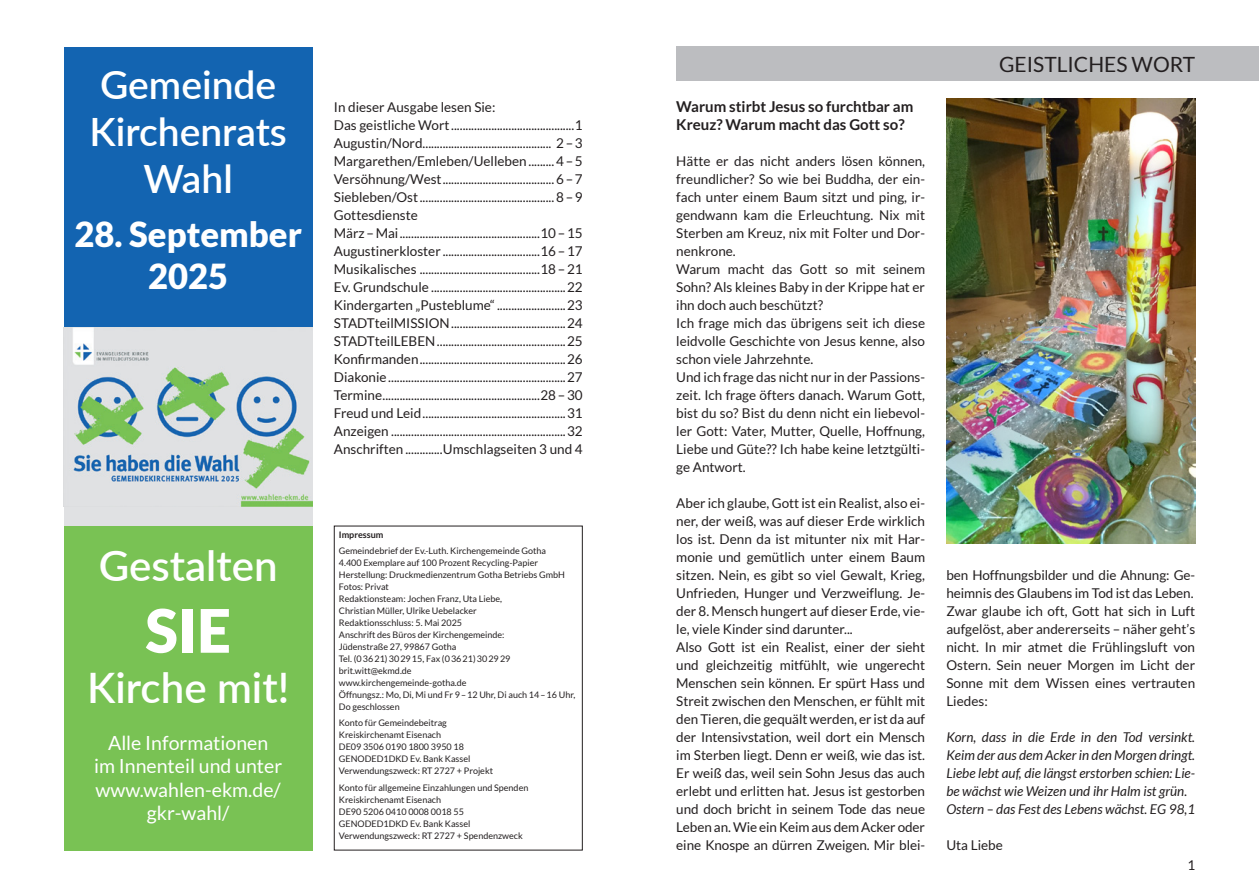
<style>
.page{position:relative;width:1259px;height:893px;background:#fff}
.page>*{position:absolute;margin:0;border:0;box-sizing:border-box;transform-origin:0 0}
.Text_9_12{font:900 60px "Lato";color:#fff}
.Text_9_12-2{font:600 42px "Lato";color:#fff}
.Text_9_12-3{font:600 39px/46.8px "Lato";color:#fff;text-align:center}
.Text_9_12-4{font:900 34.5px/41.4px "Lato";color:#fff;text-align:center}
.t1{font:21px "Lato";color:#231f20}
.Text_9_12-5{font:19.5px/23.4px "Lato";color:#fff;text-align:center}
.ZW-Ü_10_12{font:700 15px/18px "Lato";color:#231f20}
.Text_9_12-6{font:13.5px/18px "Lato";color:#231f20;text-align:justify}
.Text_9_12-7{font:italic 13.5px/18px "Lato";color:#231f20;text-align:justify}
.Text_Auflistung{font:9px/12px "Lato";color:#231f20}
.Text_Auflistung-2{font:700 9px "Lato";color:#231f20}
</style>
<div class="page">
<div style="left:676px;top:47px;width:583px;height:34px;background:#bcbdc0"></div>
<div style="left:64px;top:328px;width:249px;height:198px;background:#e0e1e3"></div>
<div style="left:334px;top:526px;width:249px;height:324px;border:1px solid #231f20"></div>
<div style="left:64px;top:47px;width:249px;height:281px;background:#1364b1"></div>
<div style="left:64px;top:526px;width:249px;height:324px;background:#79c254"></div>
<img style="left:73px;top:328px;width:240px;height:179px">
<img style="left:946px;top:99px;width:249px;height:445px">
<p class="Text_9_12-3" style="left:100px;top:60px;width:178px">Gemeinde</p>
<p class="Text_9_12-3" style="left:89px;top:107px;width:199px">Kirchenrats<br>Wahl</p>
<p class="Text_9_12-4" style="left:74px;top:213px;width:229px">28. September<br>2025</p>
<p class="Text_9_12-2" style="left:99px;top:535px;width:180px">Gestalten</p>
<p class="Text_9_12" style="left:145px;top:596px;width:87px">SIE</p>
<p class="Text_9_12-2" style="left:87px;top:657px;width:204px">Kirche mit!</p>
<p class="Text_9_12-5" style="left:94px;top:731px;width:190px">Alle Informationen<br>im Innenteil und unter www.wahlen-ekm.de/ gkr-wahl/</p>
<p class="Text_9_12-6" style="left:334px;top:98px;width:163px">In dieser Ausgabe lesen Sie:</p>
<p class="Text_9_12-6" style="left:334px;top:116px;width:250px">Das geistliche Wort...........................................1</p>
<p class="Text_9_12-6" style="left:334px;top:134px;width:250px">Augustin/Nord............................................. 2–3</p>
<p class="Text_9_12-6" style="left:334px;top:152px;width:250px">Margarethen/Emleben/Uelleben.........4–5</p>
<p class="Text_9_12-6" style="left:334px;top:170px;width:250px">Versöhnung/West.......................................6–7</p>
<p class="Text_9_12-6" style="left:334px;top:188px;width:250px">Siebleben/Ost...............................................8–9</p>
<p class="Text_9_12-6" style="left:334px;top:206px;width:85px">Gottesdienste</p>
<p class="Text_9_12-6" style="left:334px;top:224px;width:250px">März–Mai.................................................10–15</p>
<p class="Text_9_12-6" style="left:334px;top:242px;width:250px">Augustinerkloster ..................................16–17</p>
<p class="Text_9_12-6" style="left:334px;top:260px;width:250px">Musikalisches ..........................................18–21</p>
<p class="Text_9_12-6" style="left:334px;top:278px;width:250px">Ev. Grundschule ...............................................22</p>
<p class="Text_9_12-6" style="left:334px;top:296px;width:250px">Kindergarten „Pusteblume“........................23</p>
<p class="Text_9_12-6" style="left:334px;top:314px;width:250px">STADTteilMISSION........................................24</p>
<p class="Text_9_12-6" style="left:334px;top:332px;width:250px">STADTteilLEBEN.............................................25</p>
<p class="Text_9_12-6" style="left:334px;top:350px;width:250px">Konfirmanden...................................................26</p>
<p class="Text_9_12-6" style="left:334px;top:368px;width:250px">Diakonie..............................................................27</p>
<p class="Text_9_12-6" style="left:334px;top:386px;width:250px">Termine.......................................................28–30</p>
<p class="Text_9_12-6" style="left:334px;top:404px;width:250px">Freud und Leid..................................................31</p>
<p class="Text_9_12-6" style="left:334px;top:422px;width:250px">Anzeigen .............................................................32</p>
<p class="Text_9_12-6" style="left:334px;top:440px;width:250px">Anschriften .............Umschlagseiten 3 und 4</p>
<p class="Text_Auflistung-2" style="left:339px;top:529px;width:46px">Impressum</p>
<p class="Text_Auflistung" style="left:339px;top:545px;width:209px">Gemeindebrief der Ev.-Luth. Kirchengemeinde Gotha</p>
<p class="Text_Auflistung" style="left:339px;top:557px;width:201px">4.400 Exemplare auf 100 Prozent Recycling-Papier</p>
<p class="Text_Auflistung" style="left:339px;top:569px;width:228px">Herstellung: Druckmedienzentrum Gotha Betriebs GmbH</p>
<p class="Text_Auflistung" style="left:339px;top:581px;width:52px">Fotos: Privat</p>
<p class="Text_Auflistung" style="left:339px;top:593px;width:165px">Redaktionsteam: Jochen Franz, Uta Liebe,<br>Christian Müller, Ulrike Uebelacker<br>Redaktionsschluss: 5. Mai 2025</p>
<p class="Text_Auflistung" style="left:339px;top:629px;width:167px">Anschrift des Büros der Kirchengemeinde:</p>
<p class="Text_Auflistung" style="left:339px;top:641px;width:119px">Jüdenstraße 27, 99867 Gotha</p>
<p class="Text_Auflistung" style="left:339px;top:653px;width:173px">Tel. (03621)302915, Fax (03621)302929</p>
<p class="Text_Auflistung" style="left:339px;top:665px;width:74px">brit.witt@ekmd.de</p>
<p class="Text_Auflistung" style="left:339px;top:677px;width:129px">www.kirchengemeinde-gotha.de</p>
<p class="Text_Auflistung" style="left:339px;top:689px;width:238px">Öffnungsz.: Mo, Di, Mi und Fr 9–12 Uhr, Di auch 14–16 Uhr,<br>Do geschlossen</p>
<p class="Text_Auflistung" style="left:339px;top:717px;width:109px">Konto für Gemeindebeitrag</p>
<p class="Text_Auflistung" style="left:339px;top:729px;width:104px">Kreiskirchenamt Eisenach</p>
<p class="Text_Auflistung" style="left:339px;top:741px;width:127px">DE09 3506 0190 1800 3950 18</p>
<p class="Text_Auflistung" style="left:339px;top:753px;width:133px">GENODED1DKD Ev. Bank Kassel</p>
<p class="Text_Auflistung" style="left:339px;top:765px;width:156px">Verwendungszweck: RT 2727 + Projekt</p>
<p class="Text_Auflistung" style="left:339px;top:781px;width:191px">Konto für allgemeine Einzahlungen und Spenden</p>
<p class="Text_Auflistung" style="left:339px;top:793px;width:104px">Kreiskirchenamt Eisenach</p>
<p class="Text_Auflistung" style="left:339px;top:805px;width:127px">DE90 5206 0410 0008 0018 55</p>
<p class="Text_Auflistung" style="left:339px;top:817px;width:133px">GENODED1DKD Ev. Bank Kassel</p>
<p class="Text_Auflistung" style="left:339px;top:829px;width:185px">Verwendungszweck: RT 2727 + Spendenzweck</p>
<p class="ZW-Ü_10_12" style="left:676px;top:97px;width:239px">Warum stirbt Jesus so furchtbar am<br>Kreuz? Warum macht das Gott so?</p>
<p class="Text_9_12-6" style="left:676px;top:152px;width:250px">Hätte er das nicht anders lösen können, freundlicher? So wie bei Buddha, der ein&shy;fach unter einem Baum sitzt und ping, ir&shy;gendwann kam die Erleuchtung. Nix mit Sterben am Kreuz, nix mit Folter und Dor&shy;nenkrone.</p>
<p class="Text_9_12-6" style="left:676px;top:260px;width:250px">Warum macht das Gott so mit seinem Sohn? Als kleines Baby in der Krippe hat er ihn doch auch beschützt?</p>
<p class="Text_9_12-6" style="left:676px;top:314px;width:250px">Ich frage mich das übrigens seit ich diese leidvolle Geschichte von Jesus kenne, also schon viele Jahrzehnte.</p>
<p class="Text_9_12-6" style="left:676px;top:368px;width:250px">Und ich frage das nicht nur in der Passions&shy;zeit. Ich frage öfters danach. Warum Gott, bist du so? Bist du denn nicht ein liebevol&shy;ler Gott: Vater, Mutter, Quelle, Hoffnung, Liebe und Güte?? Ich habe keine letztgülti&shy;ge Antwort.</p>
<p class="Text_9_12-6" style="left:676px;top:494px;width:250px">Aber ich glaube, Gott ist ein Realist, also ei&shy;ner, der weiß, was auf dieser Erde wirklich los ist. Denn da ist mitunter nix mit Har&shy;monie und gemütlich unter einem Baum sitzen. Nein, es gibt so viel Gewalt, Krieg, Unfrieden, Hunger und Verzweiflung. Je&shy;der 8. Mensch hungert auf dieser Erde, vie&shy;le, viele Kinder sind darunter...</p>
<p class="Text_9_12-6" style="left:676px;top:638px;width:250px">Also Gott ist ein Realist, einer der sieht und gleichzeitig mitfühlt, wie ungerecht Menschen sein können. Er spürt Hass und Streit zwischen den Menschen, er fühlt mit den Tieren, die gequält werden, er ist da auf der Intensivstation, weil dort ein Mensch im Sterben liegt. Denn er weiß, wie das ist.<br>Er weiß das, weil sein Sohn Jesus das auch erlebt und erlitten hat. Jesus ist gestorben und doch bricht in seinem Tode das neue Leben an. Wie ein Keim aus dem Acker oder eine Knospe an dürren Zweigen. Mir blei-</p>
<p class="t1" style="left:999px;top:53px;width:197px">GEISTLICHES WORT</p>
<p class="Text_9_12-6" style="left:946px;top:566px;width:250px">ben Hoffnungsbilder und die Ahnung: Ge&shy;heimnis des Glaubens im Tod ist das Leben.</p>
<p class="Text_9_12-6" style="left:946px;top:602px;width:250px">Zwar glaube ich oft, Gott hat sich in Luft aufgelöst, aber andererseits – näher geht’s nicht. In mir atmet die Frühlingsluft von Ostern. Sein neuer Morgen im Licht der Sonne mit dem Wissen eines vertrauten Liedes:</p>
<p class="Text_9_12-7" style="left:946px;top:728px;width:250px">Korn, dass in die Erde in den Tod versinkt.<br>Keim der aus dem Acker in den Morgen dringt.<br>Liebe lebt auf, die längst erstorben schien: Lie&shy;be wächst wie Weizen und ihr Halm ist grün.</p>
<p class="Text_9_12-7" style="left:946px;top:800px;width:250px">Ostern – das Fest des Lebens wächst. EG 98,1</p>
<p class="Text_9_12-6" style="left:946px;top:836px;width:58px">Uta Liebe</p>
<p class="Text_9_12-6" style="left:1187px;top:856px;width:9px">1</p>
</div>
